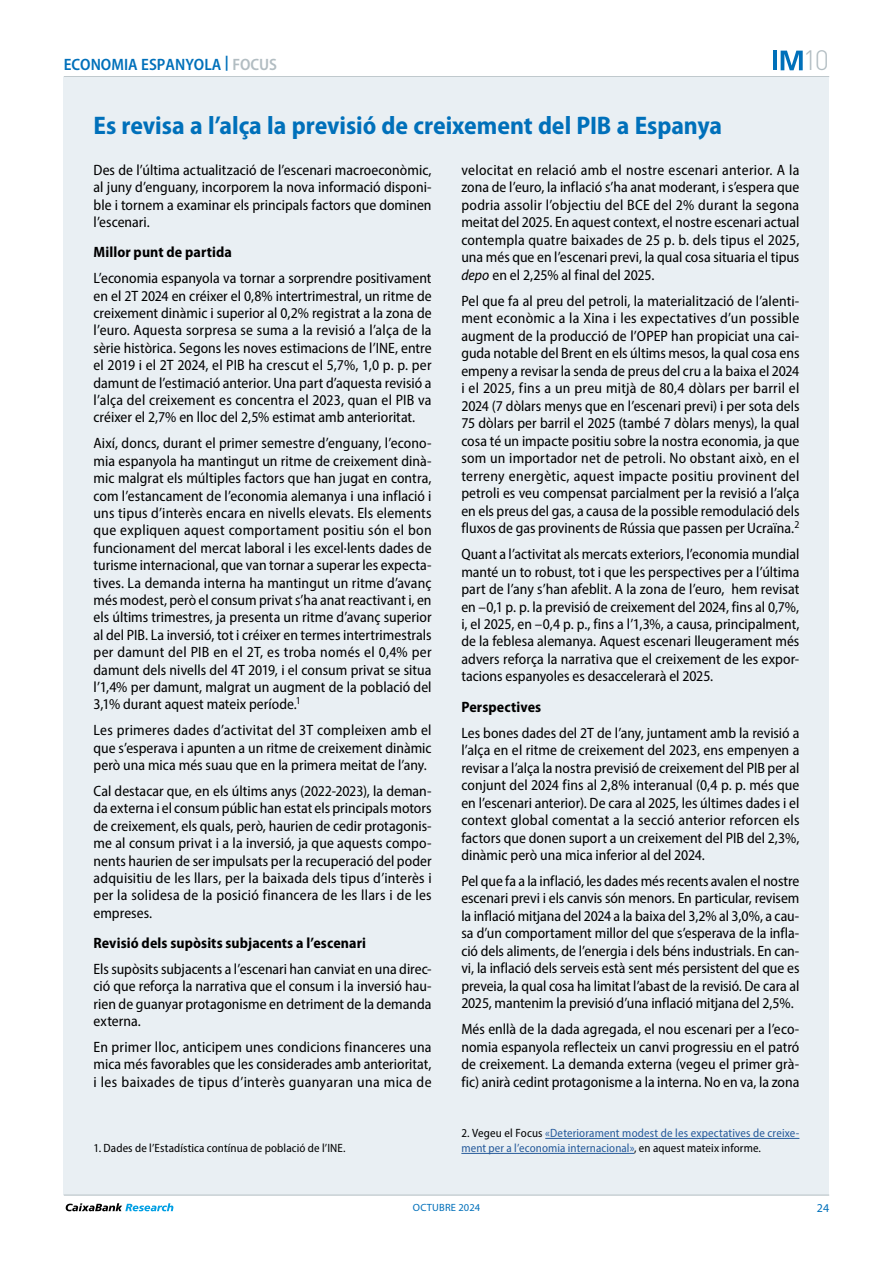
<style>
.page{position:relative;width:893px;height:1263px;background:#fff}
.page>*{position:absolute;margin:0;border:0;box-sizing:border-box;transform-origin:0 0}
.t1{font:300 27.6px "DIN Pro";color:#b2bdc2}
.t2{font:700 semi-condensed 25.5px "Myriad Pro";color:#0070ba}
.t3{font:600 semi-condensed 16.5px "Myriad Pro";color:#0070ba}
.t4{font:semi-condensed 15px/17.4px "Myriad Pro";color:#000;text-align:justify}
.t5{font:700 semi-condensed 15px "Myriad Pro";letter-spacing:.005em;color:#000}
.t6{font:semi-condensed 12px/15px "Myriad Pro";letter-spacing:.01em;color:#275b9b}
.t7{font:semi-condensed 12px "Myriad Pro";letter-spacing:.01em;color:#000}
.t8{font:12px "Myriad Pro";color:#0070ba}
.t9{font:10.5px "Myriad Pro";letter-spacing:.02em;color:#0070ba}
.s1{color:#b2bdc2}
.s2{color:#000}
.s3{font-style:italic}
</style>
<div class="page">
<hr style="left:64px;top:76px;width:765px;height:1px;background:#b2bdc2">
<div style="left:64px;top:77px;width:765px;height:1118px;background:#e9eff3"></div>
<hr style="left:64px;top:1195px;width:765px;height:1px;background:#b2bdc2">
<svg style="left:66px;top:1203px;width:107px;height:8px"></svg>
<svg style="left:781px;top:51px;width:22px;height:19px"></svg>
<hr style="left:773px;top:51px;width:4px;height:19px;background:#0070ba">
<hr style="left:545px;top:1138px;width:254px;height:1px;background:#275b9b">
<hr style="left:461px;top:1153px;width:173px;height:1px;background:#275b9b">
<p class="t3" style="left:64px;top:54px;width:215px">ECONOMIA ESPANYOLA <sup>|</sup> <span class="s1">FOCUS</span></p>
<h1 class="t1" style="left:803px;top:39px;width:28px">10</h1>
<h2 class="t2" style="left:94px;top:111px;width:630px">Es revisa a l’alça la previsió de creixement del PIB a Espanya</h2>
<p class="t4" style="left:94px;top:161px;width:340px">Des de l’última actualització de l’escenari macroeconòmic, al juny d’enguany, incorporem la nova informació disponi&shy;ble i tornem a examinar els principals factors que dominen l’escenari.</p>
<p class="t5" style="left:94px;top:244px;width:140px">Millor punt de partida</p>
<p class="t4" style="left:94px;top:269px;width:340px">L’economia espanyola va tornar a sorprendre positivament en el 2T 2024 en créixer el 0,8% intertrimestral, un ritme de creixement dinàmic i superior al 0,2% registrat a la zona de l’euro. Aquesta sorpresa se suma a la revisió a l’alça de la sèrie històrica. Segons les noves estimacions de l’INE, entre el 2019 i el 2T 2024, el PIB ha crescut el 5,7%, 1,0 p. p. per damunt de l’estimació anterior. Una part d’aquesta revisió a l’alça del creixement es concentra el 2023, quan el PIB va créixer el 2,7% en lloc del 2,5% estimat amb anterioritat.</p>
<p class="t4" style="left:94px;top:434px;width:340px">Així, doncs, durant el primer semestre d’enguany, l’econo&shy;mia espanyola ha mantingut un ritme de creixement dinà&shy;mic malgrat els múltiples factors que han jugat en contra, com l’estancament de l’economia alemanya i una inflació i uns tipus d’interès encara en nivells elevats. Els elements que expliquen aquest comportament positiu són el bon funcionament del mercat laboral i les excel·lents dades de turisme internacional, que van tornar a superar les expecta&shy;tives. La demanda interna ha mantingut un ritme d’avanç més modest, però el consum privat s’ha anat reactivant i, en els últims trimestres, ja presenta un ritme d’avanç superior al del PIB. La inversió, tot i créixer en termes intertrimestrals per damunt del PIB en el 2T, es troba només el 0,4% per damunt dels nivells del 4T 2019, i el consum privat se situa l’1,4% per damunt, malgrat un augment de la població del 3,1% durant aquest mateix període.<sup>1</sup></p>
<p class="t4" style="left:94px;top:721px;width:340px">Les primeres dades d’activitat del 3T compleixen amb el que s’esperava i apunten a un ritme de creixement dinàmic però una mica més suau que en la primera meitat de l’any.</p>
<p class="t4" style="left:94px;top:782px;width:340px">Cal destacar que, en els últims anys (2022-2023), la deman&shy;da externa i el consum públic han estat els principals motors de creixement, els quals, però, haurien de cedir protagonis&shy;me al consum privat i a la inversió, ja que aquests compo&shy;nents haurien de ser impulsats per la recuperació del poder adquisitiu de les llars, per la baixada dels tipus d’interès i per la solidesa de la posició financera de les llars i de les empreses.</p>
<p class="t5" style="left:94px;top:934px;width:274px">Revisió dels supòsits subjacents a l’escenari</p>
<p class="t4" style="left:94px;top:960px;width:340px">Els supòsits subjacents a l’escenari han canviat en una direc&shy;ció que reforça la narrativa que el consum i la inversió hau&shy;rien de guanyar protagonisme en detriment de la demanda externa.</p>
<p class="t4" style="left:94px;top:1038px;width:340px">En primer lloc, anticipem unes condicions financeres una mica més favorables que les considerades amb anterioritat, i les baixades de tipus d’interès guanyaran una mica de</p>
<p class="t6" style="left:461px;top:1125px;width:340px"><span class="s2">2. Vegeu el Focus</span> «Deteriorament modest de les expectatives de creixe&shy;ment per a l’economia internacional»<span class="s2">, en aquest mateix informe.</span></p>
<p class="t4" style="left:461px;top:161px;width:340px">velocitat en relació amb el nostre escenari anterior. A la zona de l’euro, la inflació s’ha anat moderant, i s’espera que podria assolir l’objectiu del BCE del 2% durant la segona meitat del 2025. En aquest context, el nostre escenari actual contempla quatre baixades de 25 p. b. dels tipus el 2025, una més que en l’escenari previ, la qual cosa situaria el tipus <span class="s3">depo</span> en el 2,25% al final del 2025.</p>
<p class="t4" style="left:461px;top:292px;width:340px">Pel que fa al preu del petroli, la materialització de l’alenti&shy;ment econòmic a la Xina i les expectatives d’un possible augment de la producció de l’OPEP han propiciat una cai&shy;guda notable del Brent en els últims mesos, la qual cosa ens empeny a revisar la senda de preus del cru a la baixa el 2024 i el 2025, fins a un preu mitjà de 80,4 dòlars per barril el 2024 (7 dòlars menys que en l’escenari previ) i per sota dels 75 dòlars per barril el 2025 (també 7 dòlars menys), la qual cosa té un impacte positiu sobre la nostra economia, ja que som un importador net de petroli. No obstant això, en el terreny energètic, aquest impacte positiu provinent del petroli es veu compensat parcialment per la revisió a l’alça en els preus del gas, a causa de la possible remodulació dels fluxos de gas provinents de Rússia que passen per Ucraïna.<sup>2</sup></p>
<p class="t4" style="left:461px;top:545px;width:340px">Quant a l’activitat als mercats exteriors, l’economia mundial manté un to robust, tot i que les perspectives per a l’última part de l’any s’han afeblit. A la zona de l’euro, hem revisat en –0,1 p. p. la previsió de creixement del 2024, fins al 0,7%, i, el 2025, en –0,4 p. p., fins a l’1,3%, a causa, principalment, de la feblesa alemanya. Aquest escenari lleugerament més advers reforça la narrativa que el creixement de les expor&shy;tacions espanyoles es desaccelerarà el 2025.</p>
<p class="t5" style="left:461px;top:698px;width:81px">Perspectives</p>
<p class="t4" style="left:461px;top:724px;width:340px">Les bones dades del 2T de l’any, juntament amb la revisió a l’alça en el ritme de creixement del 2023, ens empenyen a revisar a l’alça la nostra previsió de creixement del PIB per al conjunt del 2024 fins al 2,8% interanual (0,4 p. p. més que en l’escenari anterior). De cara al 2025, les últimes dades i el context global comentat a la secció anterior reforcen els factors que donen suport a un creixement del PIB del 2,3%, dinàmic però una mica inferior al del 2024.</p>
<p class="t4" style="left:461px;top:872px;width:340px">Pel que fa a la inflació, les dades més recents avalen el nostre escenari previ i els canvis són menors. En particular, revisem la inflació mitjana del 2024 a la baixa del 3,2% al 3,0%, a cau&shy;sa d’un comportament millor del que s’esperava de la infla&shy;ció dels aliments, de l’energia i dels béns industrials. En can&shy;vi, la inflació dels serveis està sent més persistent del que es preveia, la qual cosa ha limitat l’abast de la revisió. De cara al 2025, mantenim la previsió d’una inflació mitjana del 2,5%.</p>
<p class="t4" style="left:461px;top:1020px;width:340px">Més enllà de la dada agregada, el nou escenari per a l’eco&shy;nomia espanyola reflecteix un canvi progressiu en el patró de creixement. La demanda externa (vegeu el primer grà&shy;fic) anirà cedint protagonisme a la interna. No en va, la zona</p>
<p class="t7" style="left:94px;top:1141px;width:254px">1. Dades de l’Estadística contínua de població de l’INE.</p>
<p class="t9" style="left:413px;top:1201px;width:69px">OCTUBRE 2024</p>
<p class="t8" style="left:817px;top:1201px;width:14px">24</p>
</div>
